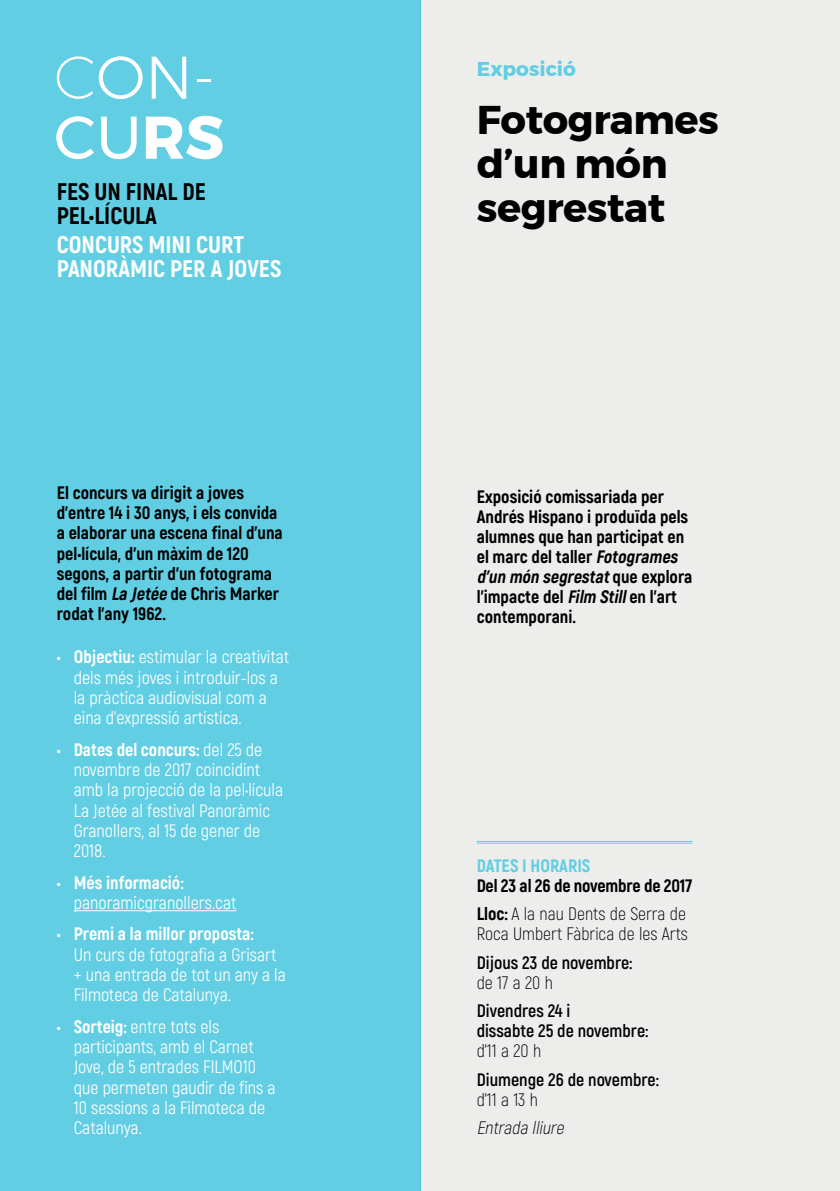
<style>
.page{position:relative;width:840px;height:1191px;background:#fff}
.page>*{position:absolute;margin:0;border:0;box-sizing:border-box;transform-origin:0 0}
.t1{font:300 60px/60px "Montserrat";color:#fff}
.t2{font:700 40px/44px "Montserrat";letter-spacing:-.01em;color:#000}
.t3{font:800 24px/24px "Akrobat";color:#fff}
.t4{font:800 24px/24px "Akrobat";color:#000}
.t5{font:700 20px "Montserrat";color:#62cee3}
.t6{font:18px/20.2px "Akrobat";color:#fff}
.t7{font:800 18px/20.2px "Akrobat";color:#000}
.t8{font:700 18px/20px "Akrobat";color:#000}
.t9{font:300 18px "Akrobat";color:#000}
.t10{font:800 18px "Akrobat";color:#fff}
.t11{font:800 18px "Akrobat";color:#62cee3}
.t12{font:italic 300 18px "Akrobat";color:#000}
.s1{font-weight:200}
.s2{font-weight:400}
.s3{font-weight:700}
.s4{font-style:italic}
.s5{font-weight:800}
.s6{font-weight:300}
</style>
<div class="page">
<div style="left:0;top:0;width:420px;height:1191px;background:#62cee3"></div>
<div style="left:420px;top:0;width:419px;height:1191px;background:#ededec"></div>
<hr style="left:74px;top:910px;width:162px;height:1px;background:#fff">
<hr style="left:476px;top:841px;width:216px;height:1px;background:#62cee3">
<hr style="left:476px;top:842px;width:216px;height:1px;background:#62cee3">
<h1 class="t1" style="left:54px;top:46px;width:171px"><span class="s1">C</span>ON-<br><span class="s2">CU</span><span class="s3">RS</span></h1>
<h3 class="t4" style="left:57px;top:179px;width:151px">FES UN FINAL DE<br>PEL•LÍCULA</h3>
<h3 class="t3" style="left:57px;top:233px;width:226px">CONCURS MINI CURT<br>PANORÀMIC PER A JOVES</h3>
<p class="t7" style="left:57px;top:482px;width:227px">El concurs va dirigit a joves d’entre 14 i 30 anys, i els convida a elaborar una escena final d’una pel•lícula, d’un màxim de 120 segons, a partir d’un fotograma del film <span class="s4">La Jetée</span> de Chris Marker rodat l’any 1962.</p>
<p class="t6" style="left:74px;top:647px;width:217px;text-indent:-17px"><span class="s5">• Objectiu:</span> estimular la creativitat dels més joves i introduir-los a la pràctica audiovisual com a eina d’expressió artística.</p>
<p class="t6" style="left:74px;top:739px;width:211px;text-indent:-17px"><span class="s5">• Dates del concurs:</span> del 25 de novembre de 2017 coincidint amb la projecció de la pel•lícula<br>La Jetée al festival Panoràmic<br>Granollers, al 15 de gener de<br>2018.</p>
<p class="t10" style="left:57px;top:871px;width:128px">• Més informació:</p>
<p class="t6" style="left:74px;top:892px;width:164px">panoramicgranollers.cat</p>
<p class="t10" style="left:57px;top:922px;width:198px">• Premi a la millor proposta:</p>
<p class="t6" style="left:74px;top:944px;width:213px">Un curs de fotografia a Grisart + una entrada de tot un any a la<br>Filmoteca de Catalunya.</p>
<p class="t6" style="left:74px;top:1016px;width:203px;text-indent:-17px"><span class="s5">• Sorteig:</span> entre tots els participants, amb el Carnet<br>Jove, de 5 entrades FILMO10 que permeten gaudir de fins a<br>10 sessions a la Filmoteca de<br>Catalunya.</p>
<p class="t5" style="left:476px;top:53px;width:101px">Exposició</p>
<h2 class="t2" style="left:476px;top:98px;width:243px">Fotogrames d’un món segrestat</h2>
<p class="t7" style="left:476px;top:486px;width:217px">Exposició comissariada per<br>Andrés Hispano i produïda pels alumnes que han participat en el marc del taller <span class="s4">Fotogrames d’un món segrestat</span>q u e ex p l o ra l’impacte del <span class="s4">Film Still</span>en l’art contemporani.</p>
<p class="t11" style="left:476px;top:854px;width:115px">DATES I HORARIS</p>
<p class="t7" style="left:476px;top:871px;width:217px;line-height:28.6px">Del 23 al 26 de novembre de 2017<br>Lloc: <span class="s6">A la nau Dents de Serra de</span></p>
<p class="t9" style="left:476px;top:923px;width:213px">Roca Umbert Fàbrica de les Arts</p>
<p class="t8" style="left:476px;top:952px;width:157px">Dijous 23 de novembre:</p>
<p class="t9" style="left:476px;top:971px;width:78px">de 17 a 20 h</p>
<p class="t8" style="left:476px;top:1001px;width:173px">Divendres 24 i<br>dissabte 25 de novembre:</p>
<p class="t9" style="left:476px;top:1040px;width:66px">d’11 a 20 h</p>
<p class="t8" style="left:476px;top:1069px;width:183px">Diumenge 26 de novembre:</p>
<p class="t9" style="left:476px;top:1088px;width:63px">d’11 a 13 h</p>
<p class="t12" style="left:476px;top:1117px;width:92px">Entrada lliure</p>
</div>
